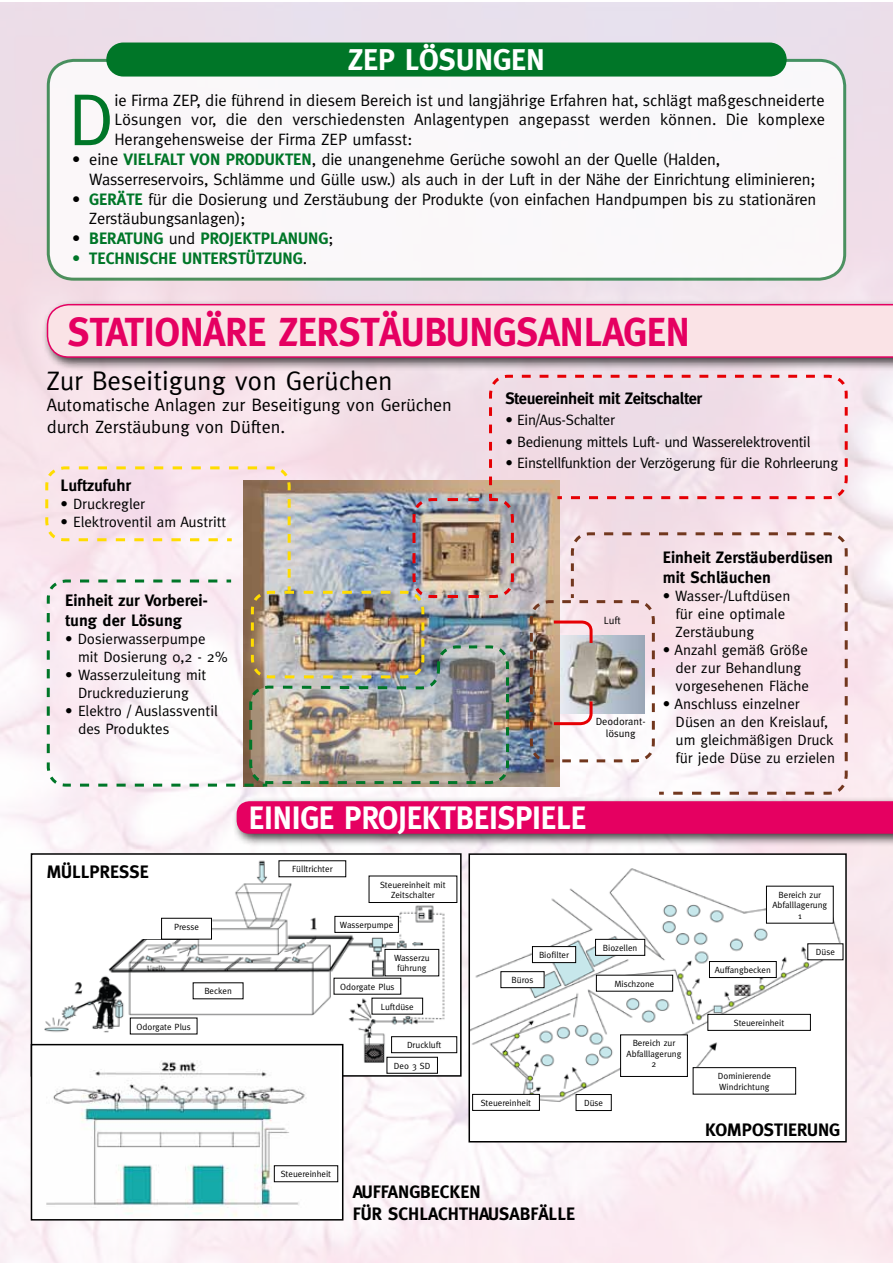
<style>
.page{position:relative;width:893px;height:1263px;background:#fff}
.page>*{position:absolute;margin:0;border:0;box-sizing:border-box;transform-origin:0 0}
.t1{font:74.25px "Meta";color:#007628}
.t2{font:700 40.5px "Meta";letter-spacing:-.005em;color:#e50061;scale:.95 1}
.t3{font:700 32.4px "Meta";color:#fff;scale:.95 1}
.t4{font:700 30px "Meta";color:#fff}
.t5{font:27px "Meta";color:#000}
.t6{font:18px/21.6px "Meta";color:#000}
.t7{font:700 18px/21.6px "Meta";color:#000}
.t8{font:16.5px/19.8px "Meta";letter-spacing:-.01em;color:#000}
.t9{font:700 16.5px/19.8px "Meta";color:#000}
.t10{font:700 16.5px "Meta";color:#007628}
.t11{font:700 16.5px "Meta";letter-spacing:-.02em;color:#000}
.t12{font:15px/18px "Meta";color:#000}
.t13{font:15px "Meta";letter-spacing:-.02em;color:#000}
.t14{font:10.5px/12.6px "Meta";color:#000;text-align:center}
.t15{font:9px/10.5px "Meta";color:#000;text-align:center}
.s1{font-weight:700;color:#007628}
.s2{font-weight:400;color:#000}
</style>
<div class="page">
<img style="left:0;top:2px;width:893px;height:1261px">
<div style="left:48px;top:60px;width:797px;height:219px;background:#faf8f9;border-radius:26px"></div>
<div style="left:47px;top:59px;width:799px;height:222px;border:3px solid #007628;border-radius:26px"></div>
<div style="left:106px;top:43px;width:681px;height:34px;background:#007628;border-radius:17px"></div>
<div style="left:42px;top:299px;width:851px;height:72px;background:#000;opacity:.75"></div>
<svg style="left:47px;top:304px;width:846px;height:54px;background:#f8d5de"></svg>
<div style="left:231px;top:796px;width:662px;height:51px;background:#000;opacity:.75"></div>
<svg style="left:487px;top:373px;width:362px;height:30px;background:#efd2dc"></svg>
<img style="left:44px;top:403px;width:849px;height:431px">
<div style="left:31px;top:854px;width:430px;height:222px;background:#fff"></div>
<img style="left:45px;top:860px;width:413px;height:206px">
<div style="left:31px;top:853px;width:431px;height:224px;border:2px solid #000"></div>
<div style="left:47px;top:864px;width:162px;height:75px;background:#fff"></div>
<img style="left:471px;top:856px;width:373px;height:283px">
<div style="left:468px;top:853px;width:379px;height:289px;border:2px solid #000"></div>
<img style="left:34px;top:1047px;width:304px;height:170px">
<div style="left:31px;top:1044px;width:312px;height:176px;border:2px solid #000"></div>
<div style="left:162px;top:918px;width:49px;height:21px;background:#fff"></div>
<div style="left:161px;top:918px;width:51px;height:21px;border:1px solid #000"></div>
<div style="left:193px;top:983px;width:50px;height:16px;background:#fff"></div>
<div style="left:369px;top:876px;width:88px;height:27px;border:1px solid #000"></div>
<div style="left:335px;top:916px;width:64px;height:16px;border:1px solid #000"></div>
<div style="left:385px;top:949px;width:54px;height:27px;border:1px solid #000"></div>
<div style="left:392px;top:1037px;width:65px;height:16px;background:#fff"></div>
<div style="left:391px;top:1036px;width:66px;height:17px;border:1px solid #000"></div>
<div style="left:766px;top:886px;width:67px;height:37px;background:#fff"></div>
<div style="left:808px;top:944px;width:35px;height:16px;background:#fff"></div>
<div style="left:576px;top:1094px;width:35px;height:16px;background:#fff"></div>
<div style="left:576px;top:1094px;width:35px;height:17px;border:1px solid #000"></div>
<div style="left:595px;top:939px;width:50px;height:16px;background:#fff"></div>
<div style="left:595px;top:939px;width:50px;height:16px;border:1px solid #000"></div>
<div style="left:596px;top:975px;width:77px;height:16px;background:#fff"></div>
<div style="left:532px;top:946px;width:44px;height:16px;background:#fff"></div>
<div style="left:532px;top:946px;width:44px;height:17px;border:1px solid #000"></div>
<div style="left:501px;top:972px;width:43px;height:16px;background:#fff"></div>
<div style="left:501px;top:971px;width:43px;height:17px;border:1px solid #000"></div>
<div style="left:709px;top:961px;width:67px;height:16px;background:#fff"></div>
<div style="left:709px;top:961px;width:67px;height:17px;border:1px solid #000"></div>
<div style="left:708px;top:1014px;width:102px;height:16px;background:#fff"></div>
<div style="left:708px;top:1014px;width:103px;height:16px;border:1px solid #000"></div>
<div style="left:473px;top:1094px;width:66px;height:16px;background:#fff"></div>
<div style="left:472px;top:1094px;width:68px;height:16px;border:1px solid #000"></div>
<div style="left:693px;top:1068px;width:103px;height:26px;background:#fff"></div>
<div style="left:693px;top:1067px;width:103px;height:27px;border:1px solid #000"></div>
<div style="left:621px;top:1035px;width:66px;height:41px;background:#fff"></div>
<div style="left:620px;top:1035px;width:68px;height:42px;border:1px solid #000"></div>
<h3 class="t4" style="left:348px;top:42px;width:198px">ZEP LÖSUNGEN</h3>
<h1 class="t1" style="left:68px;top:76px;width:48px">D</h1>
<p class="t8" style="left:114px;top:90px;width:712px;text-align:justify">ie Firma ZEP, die führend in diesem Bereich ist und langjährige Erfahren hat, schlägt maßgeschneiderte Lösungen vor, die den verschiedensten Anlagentypen angepasst werden können. Die komplexe Herangehensweise der Firma ZEP umfasst:</p>
<p class="t8" style="left:89px;top:149px;width:728px;text-indent:-17px">• eine <span class="s1">VIELFALT VON PRODUKTEN</span>, die unangenehme Gerüche sowohl an der Quelle (Halden,<br>Wasserreservoirs, Schlämme und Gülle usw.) als auch in der Luft in der Nähe der Einrichtung eliminieren;</p>
<p class="t8" style="left:89px;top:189px;width:728px;text-indent:-17px">• <span class="s1">GERÄTE</span> für die Dosierung und Zerstäubung der Produkte (von einfachen Handpumpen bis zu stationären<br>Zerstäubungsanlagen);</p>
<p class="t10" style="left:72px;top:229px;width:263px"><span class="s2">•</span> BERATUNG <span class="s2">und</span> PROJEKTPLANUNG<span class="s2">;</span></p>
<p class="t10" style="left:72px;top:249px;width:236px">• TECHNISCHE UNTERSTÜTZUNG<span class="s2">.</span></p>
<h2 class="t2" style="left:68px;top:309px;width:656px">STATIONÄRE ZERSTÄUBUNGSANLAGEN</h2>
<h3 class="t5" style="left:47px;top:365px;width:347px">Zur Beseitigung von Gerüchen</h3>
<p class="t6" style="left:47px;top:394px;width:407px">Automatische Anlagen zur Beseitigung von Gerüchen durch Zerstäubung von Düften.</p>
<p class="t11" style="left:505px;top:388px;width:198px">Steuereinheit mit Zeitschalter</p>
<p class="t13" style="left:505px;top:411px;width:111px">• Ein/Aus-Schalter</p>
<p class="t13" style="left:505px;top:433px;width:307px">• Bedienung mittels Luft- und Wasserelektroventil</p>
<p class="t13" style="left:505px;top:454px;width:334px">• Einstellfunktion der Verzögerung für die Rohrleerung</p>
<p class="t9" style="left:61px;top:475px;width:72px">Luftzufuhr</p>
<p class="t12" style="left:61px;top:494px;width:86px">• Druckregler</p>
<p class="t12" style="left:61px;top:512px;width:167px">• Elektroventil am Austritt</p>
<p class="t9" style="left:65px;top:591px;width:144px">Einheit zur Vorberei&shy;tung der Lösung</p>
<p class="t12" style="left:78px;top:630px;width:151px;text-indent:-13px">• Dosierwasserpumpe mit Dosierung 0,2 - 2%</p>
<p class="t12" style="left:65px;top:666px;width:143px;text-align:center">• Wasserzuleitung mit<br>Druckreduzierung</p>
<p class="t12" style="left:78px;top:702px;width:141px;text-indent:-13px">• Elektro / Auslassventil des Produktes</p>
<p class="t7" style="left:47px;top:860px;width:103px">MÜLLPRESSE</p>
<p class="t15" style="left:174px;top:921px;width:26px">Presse</p>
<p class="t15" style="left:204px;top:986px;width:29px">Becken</p>
<p class="t15" style="left:137px;top:1021px;width:56px">Odorgate Plus</p>
<p class="t14" style="left:604px;top:614px;width:18px">Luft</p>
<p class="t14" style="left:596px;top:715px;width:51px">Deodorant&shy;lösung</p>
<p class="t9" style="left:663px;top:547px;width:172px">Einheit Zerstäuberdüsen mit Schläuchen</p>
<p class="t12" style="left:676px;top:586px;width:116px;text-indent:-13px">• Wasser-/Luftdüsen für eine optimale<br>Zerstäubung</p>
<p class="t12" style="left:676px;top:640px;width:135px;text-indent:-13px">• Anzahl gemäß Größe der zur Behandlung vorgesehenen Fläche</p>
<p class="t12" style="left:676px;top:694px;width:161px;text-indent:-13px">• Anschluss einzelner<br>Düsen an den Kreislauf, um gleichmäßigen Druck für jede Düse zu erzielen</p>
<h3 class="t3" style="left:249px;top:799px;width:32px">Einige</h3>
<h3 class="t3" style="left:344px;top:799px;width:35px">Projektbeispiele</h3>
<p class="t15" style="left:292px;top:864px;width:42px">Fülltrichter</p>
<p class="t15" style="left:380px;top:879px;width:67px">Steuereinheit mit<br>Zeitschalter</p>
<p class="t15" style="left:340px;top:919px;width:55px">Wasserpumpe</p>
<p class="t15" style="left:394px;top:952px;width:37px">Wasserzu führung</p>
<p class="t15" style="left:340px;top:981px;width:56px">Odorgate Plus</p>
<p class="t15" style="left:381px;top:1001px;width:34px">Luftdüse</p>
<p class="t15" style="left:407px;top:1040px;width:36px">Druckluft</p>
<p class="t15" style="left:539px;top:950px;width:31px">Biofilter</p>
<p class="t15" style="left:512px;top:975px;width:23px">Büros</p>
<p class="t15" style="left:603px;top:942px;width:36px">Biozellen</p>
<p class="t15" style="left:615px;top:978px;width:41px">Mischzone</p>
<p class="t15" style="left:627px;top:1038px;width:56px">Bereich zur<br>Abfalllagerung</p>
<p class="t15" style="left:772px;top:889px;width:56px">Bereich zur<br>Abfalllagerung<br>1</p>
<p class="t15" style="left:816px;top:947px;width:20px">Düse</p>
<p class="t15" style="left:715px;top:964px;width:57px">Auffangbecken</p>
<p class="t15" style="left:734px;top:1017px;width:52px">Steuereinheit</p>
<p class="t15" style="left:394px;top:1060px;width:38px">Deo 3 SD</p>
<p class="t15" style="left:652px;top:1059px;width:6px">2</p>
<p class="t15" style="left:481px;top:1097px;width:52px">Steuereinheit</p>
<p class="t15" style="left:584px;top:1097px;width:20px">Düse</p>
<p class="t15" style="left:281px;top:1169px;width:52px">Steuereinheit</p>
<p class="t7" style="left:353px;top:1181px;width:224px">AUFFANGBECKEN<br>FÜR SCHLACHTHAUSABFÄLLE</p>
<p class="t15" style="left:718px;top:1071px;width:54px;text-align:left">Dominierende<br>Windrichtung</p>
<p class="t7" style="left:705px;top:1119px;width:137px">KOMPOSTIERUNG</p>
</div>
